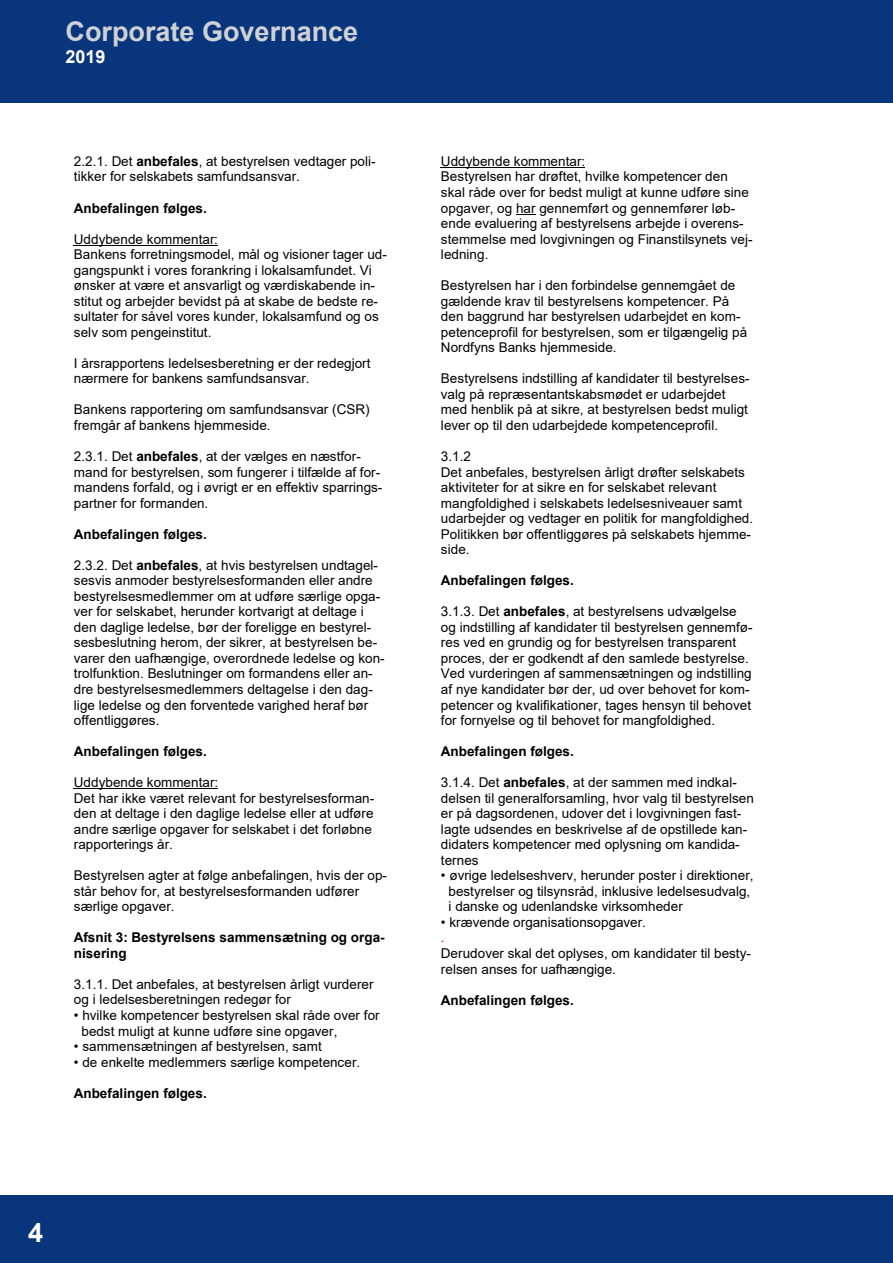
<style>
.page{position:relative;width:893px;height:1263px;background:#fff}
.page>*{position:absolute;margin:0;border:0;box-sizing:border-box;transform-origin:0 0}
.t1{font:700 27px "Arial";color:#cfd2d5}
.t2{font:700 27px "Arial";color:#fff}
.t3{font:700 18px "Arial";color:#fff}
.t4{font:13.5px/15.6px "Arial";letter-spacing:.005em;color:#000}
.t5{font:700 13.5px/15.5px "Arial";color:#000}
.s1{font-weight:700}
.s2{color:#f00}
</style>
<div class="page">
<div style="left:0;top:0;width:893px;height:103px;background:#08357c"></div>
<div style="left:0;top:1195px;width:893px;height:68px;background:#08357c"></div>
<hr style="left:74px;top:245px;width:144px;height:1px;background:#000">
<hr style="left:74px;top:788px;width:144px;height:1px;background:#000">
<hr style="left:441px;top:167px;width:144px;height:1px;background:#000">
<svg style="left:516px;top:214px;width:20px;height:1px"></svg>
<p class="t1" style="left:66px;top:12px;width:294px">Corporate Governance</p>
<p class="t3" style="left:66px;top:43px;width:42px">2019</p>
<p class="t4" style="left:74px;top:153px;width:303px">2.2.1. Det <span class="s1">anbefales</span>, at bestyrelsen vedtager poli&shy;tikker for selskabets samfundsansvar.</p>
<p class="t5" style="left:74px;top:200px;width:134px">Anbefalingen følges.</p>
<p class="t4" style="left:74px;top:231px;width:315px">Uddybende kommentar:<br>Bankens forretningsmodel, mål og visioner tager ud&shy;gangspunkt i vores forankring i lokalsamfundet. Vi ønsker at være et ansvarligt og værdiskabende in&shy;stitut og arbejder bevidst på at skabe de bedste re&shy;sultater for såvel vores kunder, lokalsamfund og os selv som pengeinstitut.</p>
<p class="t4" style="left:74px;top:355px;width:298px">I årsrapportens ledelsesberetning er der redegjort nærmere for bankens samfundsansvar.</p>
<p class="t4" style="left:74px;top:402px;width:297px">Bankens rapportering om samfundsansvar (CSR) fremgår af bankens hjemmeside.</p>
<p class="t4" style="left:74px;top:448px;width:310px">2.3.1. Det <span class="s1">anbefales</span>, at der vælges en næstfor&shy;mand for bestyrelsen, som fungerer i tilfælde af for&shy;mandens forfald, og i øvrigt er en effektiv sparrings&shy;partner for formanden.</p>
<p class="t5" style="left:74px;top:526px;width:134px">Anbefalingen følges.</p>
<p class="t4" style="left:74px;top:557px;width:312px">2.3.2. Det <span class="s1">anbefales</span>, at hvis bestyrelsen undtagel&shy;sesvis anmoder bestyrelsesformanden eller andre bestyrelsesmedlemmer om at udføre særlige opga&shy;ver for selskabet, herunder kortvarigt at deltage i den daglige ledelse, bør der foreligge en bestyrel&shy;sesbeslutning herom, der sikrer, at bestyrelsen be&shy;varer den uafhængige, overordnede ledelse og kon&shy;trolfunktion. Beslutninger om formandens eller an&shy;dre bestyrelsesmedlemmers deltagelse i den dag&shy;lige ledelse og den forventede varighed heraf bør offentliggøres.</p>
<p class="t5" style="left:74px;top:744px;width:134px">Anbefalingen følges.</p>
<p class="t4" style="left:74px;top:774px;width:302px">Uddybende kommentar:<br>Det har ikke været relevant for bestyrelsesforman&shy;den at deltage i den daglige ledelse eller at udføre andre særlige opgaver for selskabet i det forløbne rapporterings år.</p>
<p class="t4" style="left:74px;top:867px;width:315px">Bestyrelsen agter at følge anbefalingen, hvis der op&shy;står behov for, at bestyrelsesformanden udfører særlige opgaver.</p>
<p class="t5" style="left:74px;top:930px;width:312px">Afsnit 3: Bestyrelsens sammensætning og orga&shy;nisering</p>
<p class="t4" style="left:74px;top:976px;width:301px">3.1.1. Det anbefales, at bestyrelsen årligt vurderer og i ledelsesberetningen redegør for</p>
<p class="t4" style="left:81px;top:1007px;width:300px;text-indent:-8px">• hvilke kompetencer bestyrelsen skal råde over for bedst muligt at kunne udføre sine opgaver,</p>
<p class="t4" style="left:74px;top:1038px;width:250px">• sammensætningen af bestyrelsen, samt</p>
<p class="t4" style="left:74px;top:1054px;width:288px">• de enkelte medlemmers særlige kompetencer.</p>
<p class="t5" style="left:74px;top:1085px;width:134px">Anbefalingen følges.</p>
<p class="t2" style="left:28px;top:1214px;width:17px">4</p>
<p class="t4" style="left:441px;top:153px;width:313px">Uddybende kommentar:<br>Bestyrelsen har drøftet, hvilke kompetencer den skal råde over for bedst muligt at kunne udføre sine opgaver, og har gennemført og gennemfører løb&shy;ende evaluering af bestyrelsens arbejde i overens&shy;stemmelse med lovgivningen og Finanstilsynets vej&shy;ledning.</p>
<p class="t4" style="left:441px;top:278px;width:308px">Bestyrelsen har i den forbindelse gennemgået de gældende krav til bestyrelsens kompetencer. På den baggrund har bestyrelsen udarbejdet en kom&shy;petenceprofil for bestyrelsen, som er tilgængelig på Nordfyns Banks hjemmeside.</p>
<p class="t4" style="left:441px;top:371px;width:310px">Bestyrelsens indstilling af kandidater til bestyrelses&shy;valg på repræsentantskabsmødet er udarbejdet med henblik på at sikre, at bestyrelsen bedst muligt lever op til den udarbejdede kompetenceprofil.</p>
<p class="t4" style="left:441px;top:448px;width:314px">3.1.2<br>Det anbefales, bestyrelsen årligt drøfter selskabets aktiviteter for at sikre en for selskabet relevant mangfoldighed i selskabets ledelsesniveauer samt udarbejder og vedtager en politik for mangfoldighed.<br>Politikken bør offentliggøres på selskabets hjemme&shy;side.</p>
<p class="t5" style="left:441px;top:573px;width:134px">Anbefalingen følges.</p>
<p class="t4" style="left:441px;top:604px;width:313px">3.1.3. Det <span class="s1">anbefales</span>, at bestyrelsens udvælgelse og indstilling af kandidater til bestyrelsen gennemfø&shy;res ved en grundig og for bestyrelsen transparent proces, der er godkendt af den samlede bestyrelse.<br>Ved vurderingen af sammensætningen og indstilling af nye kandidater bør der, ud over behovet for kom&shy;petencer og kvalifikationer, tages hensyn til behovet for fornyelse og til behovet for mangfoldighed.</p>
<p class="t5" style="left:441px;top:744px;width:134px">Anbefalingen følges.</p>
<p class="t4" style="left:441px;top:775px;width:314px">3.1.4. Det <span class="s1">anbefales</span>, at der sammen med indkal&shy;delsen til generalforsamling, hvor valg til bestyrelsen er på dagsordenen, udover det i lovgivningen fast&shy;lagte udsendes en beskrivelse af de opstillede kan&shy;didaters kompetencer med oplysning om kandida&shy;ternes</p>
<p class="t4" style="left:448px;top:868px;width:306px;text-indent:-8px">• øvrige ledelseshverv, herunder poster i direktioner, bestyrelser og tilsynsråd, inklusive ledelsesudvalg, i danske og udenlandske virksomheder</p>
<p class="t4" style="left:441px;top:914px;width:311px">• krævende organisationsopgaver.<br><span class="s2">.<br></span>Derudover skal det oplyses, om kandidater til besty&shy;relsen anses for uafhængige.</p>
<p class="t5" style="left:441px;top:992px;width:134px">Anbefalingen følges.</p>
</div>
